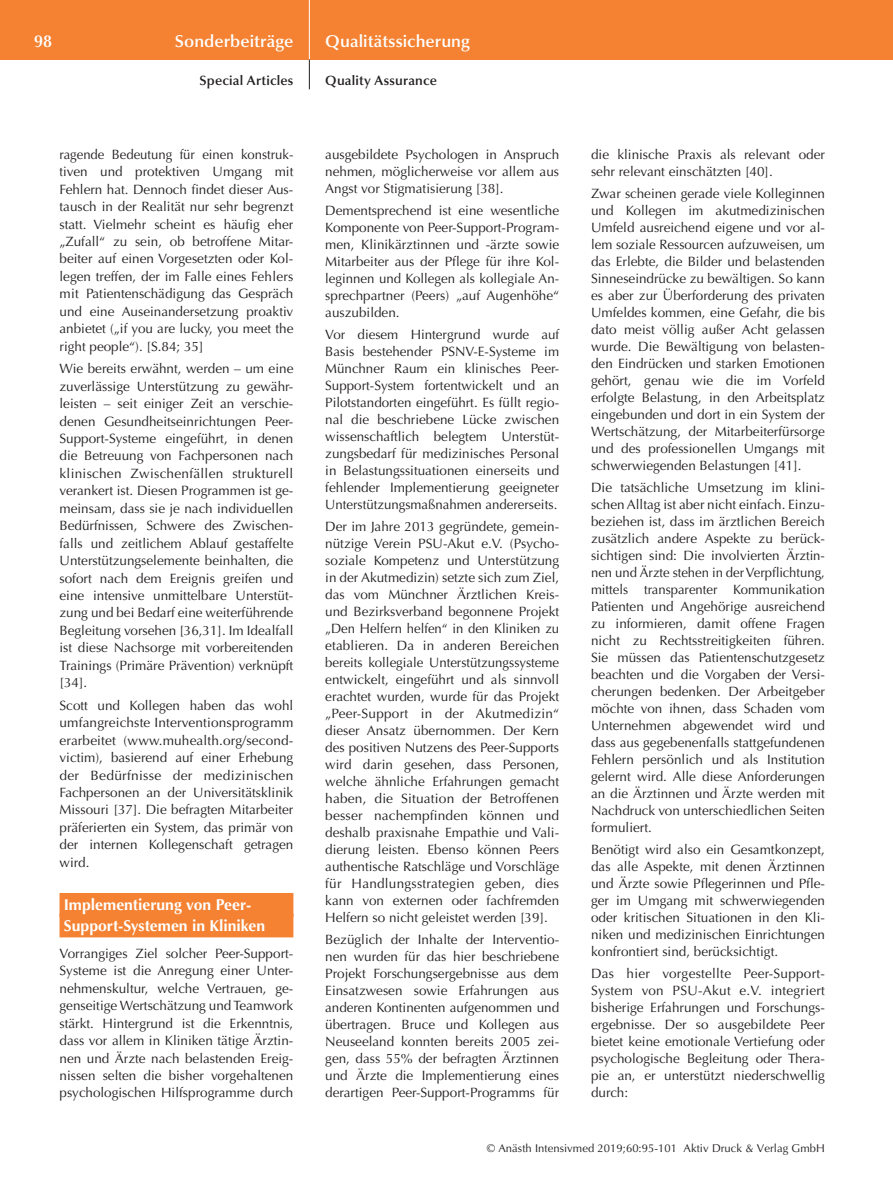
<style>
.page{position:relative;width:893px;height:1191px;background:#fff}
.page>*{position:absolute;margin:0;border:0;box-sizing:border-box;transform-origin:0 0}
.t1{font:600 17.25px "Optima";letter-spacing:.005em;color:#fff}
.t2{font:700 15.75px/20.4px "Optima";color:#fff}
.t3{font:13.5px/17px "Optima";color:#231f20;text-align:justify}
.t4{font:600 13.5px "Optima";letter-spacing:.015em;color:#231f20}
.t5{font:11.25px "Optima";letter-spacing:.005em;color:#231f20}
</style>
<div class="page">
<div style="left:0;top:0;width:893px;height:60px;background:#f48232"></div>
<hr style="left:309px;top:0;width:1px;height:60px;background:#fff">
<svg style="left:309px;top:60px;width:1px;height:29px"></svg>
<div style="left:60px;top:893px;width:233px;height:24px;background:#f48232"></div>
<div style="left:60px;top:913px;width:233px;height:24px;background:#f48232"></div>
<p class="t1" style="left:34px;top:31px;width:20px">98</p>
<p class="t1" style="left:175px;top:31px;width:120px">Sonderbeiträge</p>
<p class="t4" style="left:199px;top:73px;width:95px">Special Articles</p>
<p class="t3" style="left:60px;top:146px;width:235px;line-height:17.4px">ragende Bedeutung für einen konstruk&shy;tiven und protektiven Umgang mit Fehlern hat. Dennoch findet dieser Aus&shy;tausch in der Realität nur sehr begrenzt statt. Vielmehr scheint es häufig eher „Zufall“ zu sein, ob betroffene Mitar&shy;beiter auf einen Vorgesetzten oder Kol&shy;legen treffen, der im Falle eines Fehlers mit Patientenschädigung das Gespräch und eine Auseinandersetzung proaktiv anbietet („if you are lucky, you meet the right people“). [S.84; 35]</p>
<p class="t3" style="left:60px;top:360px;width:235px;line-height:17.4px">Wie bereits erwähnt, werden – um eine zuverlässige Unterstützung zu gewähr&shy;leisten – seit einiger Zeit an verschie&shy;denen Gesundheitseinrichtungen Peer-Support-Systeme eingeführt, in denen die Betreuung von Fachpersonen nach klinischen Zwischenfällen strukturell verankert ist. Diesen Programmen ist ge&shy;meinsam, dass sie je nach individuellen Bedürfnissen, Schwere des Zwischen&shy;falls und zeitlichem Ablauf gestaffelte Unterstützungselemente beinhalten, die sofort nach dem Ereignis greifen und eine intensive unmittelbare Unterstüt&shy;zung und bei Bedarf eine weiterführende Begleitung vorsehen [36,31]. Im Idealfall ist diese Nachsorge mit vorbereitenden Trainings (Primäre Prävention) verknüpft [34].</p>
<p class="t3" style="left:60px;top:696px;width:235px;line-height:17.4px">Scott und Kollegen haben das wohl umfangreichste Interventionsprogramm erarbeitet (www.muhealth.org/second&shy;victim), basierend auf einer Erhebung der Bedürfnisse der medizinischen Fachpersonen an der Universitätsklinik Missouri [37]. Die befragten Mitarbeiter präferierten ein System, das primär von der internen Kollegenschaft getragen wird.</p>
<p class="t2" style="left:64px;top:895px;width:203px">Implementierung von Peer-<br>Support-Systemen in Kliniken</p>
<p class="t3" style="left:60px;top:944px;width:235px;line-height:17.4px">Vorrangiges Ziel solcher Peer-Support-Systeme ist die Anregung einer Unter&shy;nehmenskultur, welche Vertrauen, ge&shy;genseitige Wertschätzung und Teamwork stärkt. Hintergrund ist die Erkenntnis, dass vor allem in Kliniken tätige Ärztin&shy;nen und Ärzte nach belastenden Ereig&shy;nissen selten die bisher vorgehaltenen psychologischen Hilfsprogramme durch</p>
<p class="t1" style="left:325px;top:31px;width:146px">Qualitätssicherung</p>
<p class="t4" style="left:325px;top:73px;width:113px">Quality Assurance</p>
<p class="t3" style="left:325px;top:146px;width:235px">ausgebildete Psychologen in Anspruch nehmen, möglicherweise vor allem aus Angst vor Stigmatisierung [38].</p>
<p class="t3" style="left:325px;top:202px;width:235px">Dementsprechend ist eine wesentliche Komponente von Peer-Support-Program&shy;men, Klinikärztinnen und -ärzte sowie Mitarbeiter aus der Pflege für ihre Kol&shy;leginnen und Kollegen als kollegiale An&shy;sprechpartner (Peers) „auf Augenhöhe“ auszubilden.</p>
<p class="t3" style="left:325px;top:326px;width:235px">Vor diesem Hintergrund wurde auf Basis bestehender PSNV-E-Systeme im Münchner Raum ein klinisches Peer-Support-System fortentwickelt und an Pilotstandorten eingeführt. Es füllt regio&shy;nal die beschriebene Lücke zwischen wissenschaftlich belegtem Unterstüt&shy;zungsbedarf für medizinisches Personal in Belastungssituationen einerseits und fehlender Implementierung geeigneter Unterstützungsmaßnahmen andererseits.</p>
<p class="t3" style="left:325px;top:518px;width:235px">Der im Jahre 2013 gegründete, gemein&shy;nützige Verein PSU-Akut e.V. (Psycho&shy;soziale Kompetenz und Unterstützung in der Akutmedizin) setzte sich zum Ziel, das vom Münchner Ärztlichen Kreis&shy;und Bezirksverband begonnene Projekt „Den Helfern helfen“ in den Kliniken zu etablieren. Da in anderen Bereichen bereits kollegiale Unterstützungssysteme entwickelt, eingeführt und als sinnvoll erachtet wurden, wurde für das Projekt „Peer-Support in der Akutmedizin“ dieser Ansatz übernommen. Der Kern des positiven Nutzens des Peer-Supports wird darin gesehen, dass Personen, welche ähnliche Erfahrungen gemacht haben, die Situation der Betroffenen besser nachempfinden können und deshalb praxisnahe Empathie und Vali&shy;dierung leisten. Ebenso können Peers authentische Ratschläge und Vorschläge für Handlungsstrategien geben, dies kann von externen oder fachfremden Helfern so nicht geleistet werden [39].</p>
<p class="t3" style="left:325px;top:930px;width:235px">Bezüglich der Inhalte der Interventio&shy;nen wurden für das hier beschriebene Projekt Forschungsergebnisse aus dem Einsatzwesen sowie Erfahrungen aus anderen Kontinenten aufgenommen und übertragen. Bruce und Kollegen aus Neuseeland konnten bereits 2005 zei&shy;gen, dass 55% der befragten Ärztinnen und Ärzte die Implementierung eines derartigen Peer-Support-Programms für</p>
<p class="t3" style="left:591px;top:146px;width:235px">die klinische Praxis als relevant oder sehr relevant einschätzten [40].</p>
<p class="t3" style="left:591px;top:185px;width:235px">Zwar scheinen gerade viele Kolleginnen und Kollegen im akutmedizinischen Umfeld ausreichend eigene und vor al&shy;lem soziale Ressourcen aufzuweisen, um das Erlebte, die Bilder und belastenden Sinneseindrücke zu bewältigen. So kann es aber zur Überforderung des privaten Umfeldes kommen, eine Gefahr, die bis dato meist völlig außer Acht gelassen wurde. Die Bewältigung von belasten&shy;den Eindrücken und starken Emotionen gehört, genau wie die im Vorfeld erfolgte Belastung, in den Arbeitsplatz eingebunden und dort in ein System der Wertschätzung, der Mitarbeiterfürsorge und des professionellen Umgangs mit schwerwiegenden Belastungen [41].</p>
<p class="t3" style="left:591px;top:479px;width:235px">Die tatsächliche Umsetzung im klini&shy;schen Alltag ist aber nicht einfach. Einzu&shy;beziehen ist, dass im ärztlichen Bereich zusätzlich andere Aspekte zu berück&shy;sichtigen sind: Die involvierten Ärztin&shy;nen und Ärzte stehen in der Verpflichtung, mittels transparenter Kommunikation Patienten und Angehörige ausreichend zu informieren, damit offene Fragen nicht zu Rechtsstreitigkeiten führen.<br>Sie müssen das Patientenschutzgesetz beachten und die Vorgaben der Versi&shy;cherungen bedenken. Der Arbeitgeber möchte von ihnen, dass Schaden vom Unternehmen abgewendet wird und dass aus gegebenenfalls stattgefundenen Fehlern persönlich und als Institution gelernt wird. Alle diese Anforderungen an die Ärztinnen und Ärzte werden mit Nachdruck von unterschiedlichen Seiten formuliert.</p>
<p class="t3" style="left:591px;top:841px;width:235px">Benötigt wird also ein Gesamtkonzept, das alle Aspekte, mit denen Ärztinnen und Ärzte sowie Pflegerinnen und Pfle&shy;ger im Umgang mit schwerwiegenden oder kritischen Situationen in den Kli&shy;niken und medizinischen Einrichtungen konfrontiert sind, berücksichtigt.</p>
<p class="t3" style="left:591px;top:965px;width:235px">Das hier vorgestellte Peer-Support-System von PSU-Akut e.V. integriert bisherige Erfahrungen und Forschungs&shy;ergebnisse. Der so ausgebildete Peer bietet keine emotionale Vertiefung oder psychologische Begleitung oder Thera&shy;pie an, er unterstützt niederschwellig durch:</p>
<p class="t5" style="left:487px;top:1142px;width:340px">© Anästh Intensivmed 2019;60:95-101 Aktiv Druck &amp; Verlag GmbH</p>
</div>
